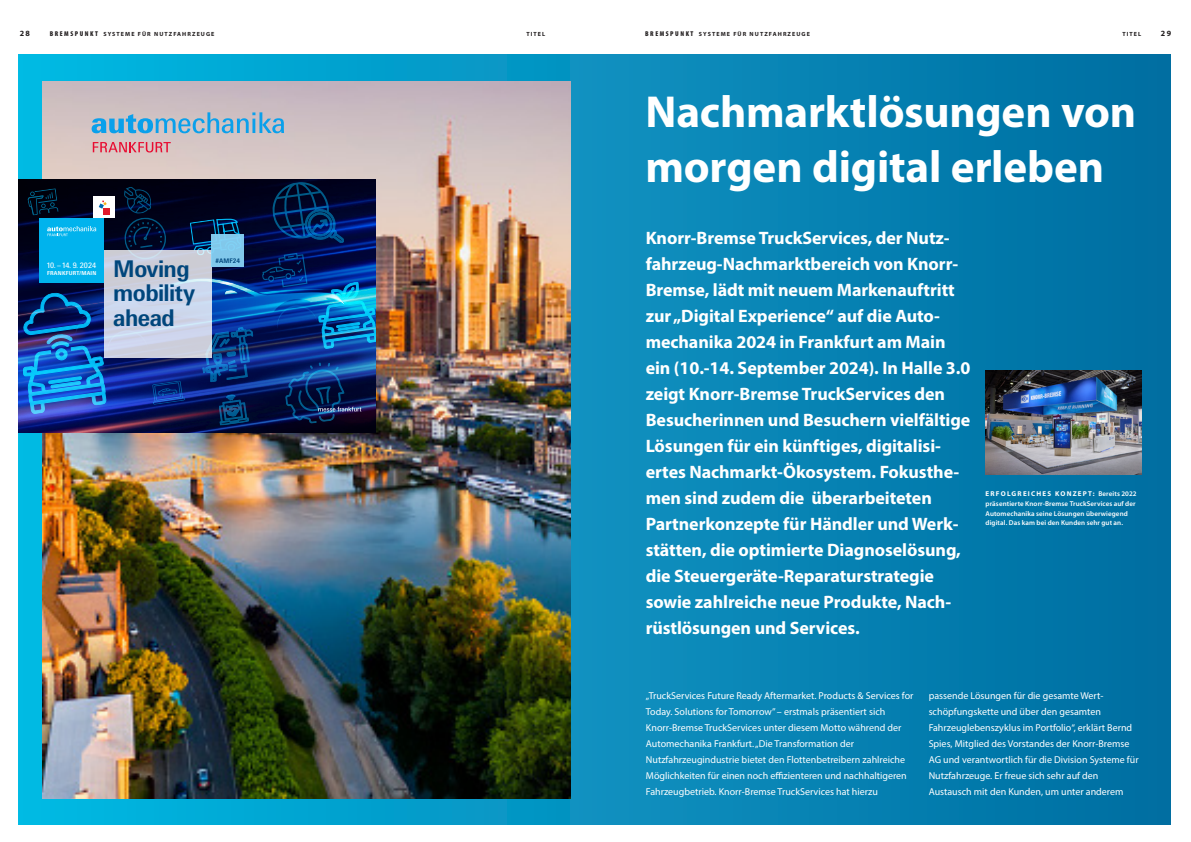
<style>
.page{position:relative;width:1191px;height:842px;background:#fff}
.page>*{position:absolute;margin:0;border:0;box-sizing:border-box;transform-origin:0 0}
.HL_34pt_weiß{font:700 45px/55px "Myriad Pro";letter-spacing:-.005em;color:#fff}
.t1{font:700 23.1px/24.5px "Messe Univers";letter-spacing:-.025em;color:#00467c}
.t2{font:700 18px/26px "Myriad Pro";letter-spacing:-.005em;color:#fff}
.t3{font:10px/16px "Myriad Pro";color:#fff}
.Kolumnentitel_Seitenzahl_LB{font:700 8px "Myriad Pro";color:#231f20}
.Kolumnentitel_Seitenzahl_RB{font:700 8px "Myriad Pro";color:#231f20}
.t4{font:7.5px "Messe Univers";letter-spacing:.025em;color:#fff}
.Zitatgeber_6pt_blau{font:600 7px/9.6px "Myriad Pro";letter-spacing:.015em;color:#fff}
.t5{font:700 6.3px "Messe Univers";letter-spacing:.015em;color:#00467c}
.Kolumnentitel_Text_LB{font:700 6px "Myriad Pro";letter-spacing:.18em;color:#231f20}
.Kolumnentitel_Text_RB{font:700 6px "Myriad Pro";letter-spacing:.18em;color:#231f20}
.t6{font:700 5.4px "Messe Univers";letter-spacing:.04em;color:#fff}
.s1{font-weight:900;font-stretch:condensed;font-size:7px}
.s2{font-weight:700}
</style>
<div class="page">
<div style="left:18px;top:54px;width:1152px;height:770px;background:linear-gradient(to right,#07b4db,#046ca0)"></div>
<img style="left:43px;top:81px;width:527px;height:717px">
<svg style="left:18px;top:179px;width:358px;height:254px;background:#091a58"></svg>
<svg style="left:152px;top:380px;width:33px;height:25px"></svg>
<svg style="left:27px;top:188px;width:31px;height:27px"></svg>
<img style="left:23px;top:292px;width:83px;height:122px">
<svg style="left:202px;top:326px;width:52px;height:57px;background:#0c3d88"></svg>
<svg style="left:219px;top:394px;width:30px;height:32px"></svg>
<svg style="left:272px;top:181px;width:72px;height:63px;background:#002051"></svg>
<svg style="left:123px;top:187px;width:44px;height:63px;background:#000f2d"></svg>
<svg style="left:262px;top:253px;width:45px;height:34px;background:#002066"></svg>
<svg style="left:190px;top:217px;width:52px;height:33px"></svg>
<svg style="left:318px;top:280px;width:58px;height:69px;background:#0e80c3"></svg>
<div style="left:93px;top:197px;width:22px;height:21px;background:#fff"></div>
<svg style="left:99px;top:200px;width:10px;height:14px"></svg>
<div style="left:39px;top:218px;width:65px;height:65px;background:#00b3ed"></div>
<svg style="left:47px;top:226px;width:49px;height:10px"></svg>
<img style="left:284px;top:361px;width:77px;height:63px">
<svg style="left:104px;top:250px;width:107px;height:107px;background:#ccd2e3"></svg>
<div style="left:211px;top:234px;width:33px;height:33px;background:#81c8eb"></div>
<img style="left:985px;top:371px;width:156px;height:104px">
<svg style="left:93px;top:142px;width:78px;height:10px"></svg>
<svg style="left:92px;top:112px;width:192px;height:21px;background:#88b5d0"></svg>
<p class="Kolumnentitel_Seitenzahl_LB" style="left:20px;top:28px;width:12px">28</p>
<p class="Kolumnentitel_Text_LB" style="left:50px;top:30px;width:166px"><span class="s1">BREMSPUNKT</span> SYSTEME FÜR NUTZFAHRZEUGE</p>
<p class="Kolumnentitel_Text_RB" style="left:526px;top:30px;width:20px">TITEL</p>
<p class="Kolumnentitel_Text_LB" style="left:645px;top:30px;width:166px"><span class="s1">BREMSPUNKT</span> SYSTEME FÜR NUTZFAHRZEUGE</p>
<p class="Kolumnentitel_Text_RB" style="left:1122px;top:30px;width:20px">TITEL</p>
<p class="Kolumnentitel_Seitenzahl_RB" style="left:1161px;top:28px;width:12px">29</p>
<p class="t4" style="left:47px;top:261px;width:51px">10. – 14. 9. 2024</p>
<p class="t6" style="left:47px;top:270px;width:51px">FRANKFURT/MAIN</p>
<p class="t1" style="left:113px;top:256px;width:83px">Moving mobility ahead</p>
<p class="t5" style="left:215px;top:257px;width:26px">#AMF24</p>
<p class="HL_34pt_weiß" style="left:645px;top:83px;width:492px">Nachmarktlösungen von morgen digital erleben</p>
<p class="t2" style="left:645px;top:224px;width:326px">Knorr-Bremse TruckServices, der Nutz&shy;fahrzeug-Nachmarktbereich von Knorr-Bremse, lädt mit neuem Markenauftritt zur „Digital Experience“ auf die Auto&shy;mechanika 2024 in Frankfurt am Main ein (10.-14. September 2024). In Halle 3.0 zeigt Knorr-Bremse TruckServices den Besucherinnen und Besuchern vielfältige Lösungen für ein künftiges, digitalisi&shy;ertes Nachmarkt-Ökosystem. Fokusthe&shy;men sind zudem die überarbeiteten Partnerkonzepte für Händler und Werk&shy;stätten, die optimierte Diagnoselösung, die Steuergeräte-Reparaturstrategie sowie zahlreiche neue Produkte, Nach&shy;rüstlösungen und Services.</p>
<p class="Zitatgeber_6pt_blau" style="left:985px;top:489px;width:152px"><span class="s2">ERFOLGREICHES KONZEPT:</span> Bereits 2022 präsentierte Knorr-Bremse TruckServices auf der Automechanika seine Lösungen überwiegend digital. Das kam bei den Kunden sehr gut an.</p>
<p class="t3" style="left:646px;top:687px;width:269px">„TruckServices Future Ready Aftermarket. Products &amp; Services for Today. Solutions for Tomorrow” – erstmals präsentiert sich Knorr-Bremse TruckServices unter diesem Motto während der Automechanika Frankfurt. „Die Transformation der Nutzfahrzeugindustrie bietet den Flottenbetreibern zahlreiche Möglichkeiten für einen noch effizienteren und nachhaltigeren Fahrzeugbetrieb. Knorr-Bremse TruckServices hat hierzu</p>
<p class="t3" style="left:928px;top:687px;width:211px">passende Lösungen für die gesamte Wert&shy;schöpfungskette und über den gesamten Fahrzeuglebenszyklus im Portfolio“, erklärt Bernd Spies, Mitglied des Vorstandes der Knorr-Bremse AG und verantwortlich für die Division Systeme für Nutzfahrzeuge. Er freue sich sehr auf den Austausch mit den Kunden, um unter anderem</p>
</div>
